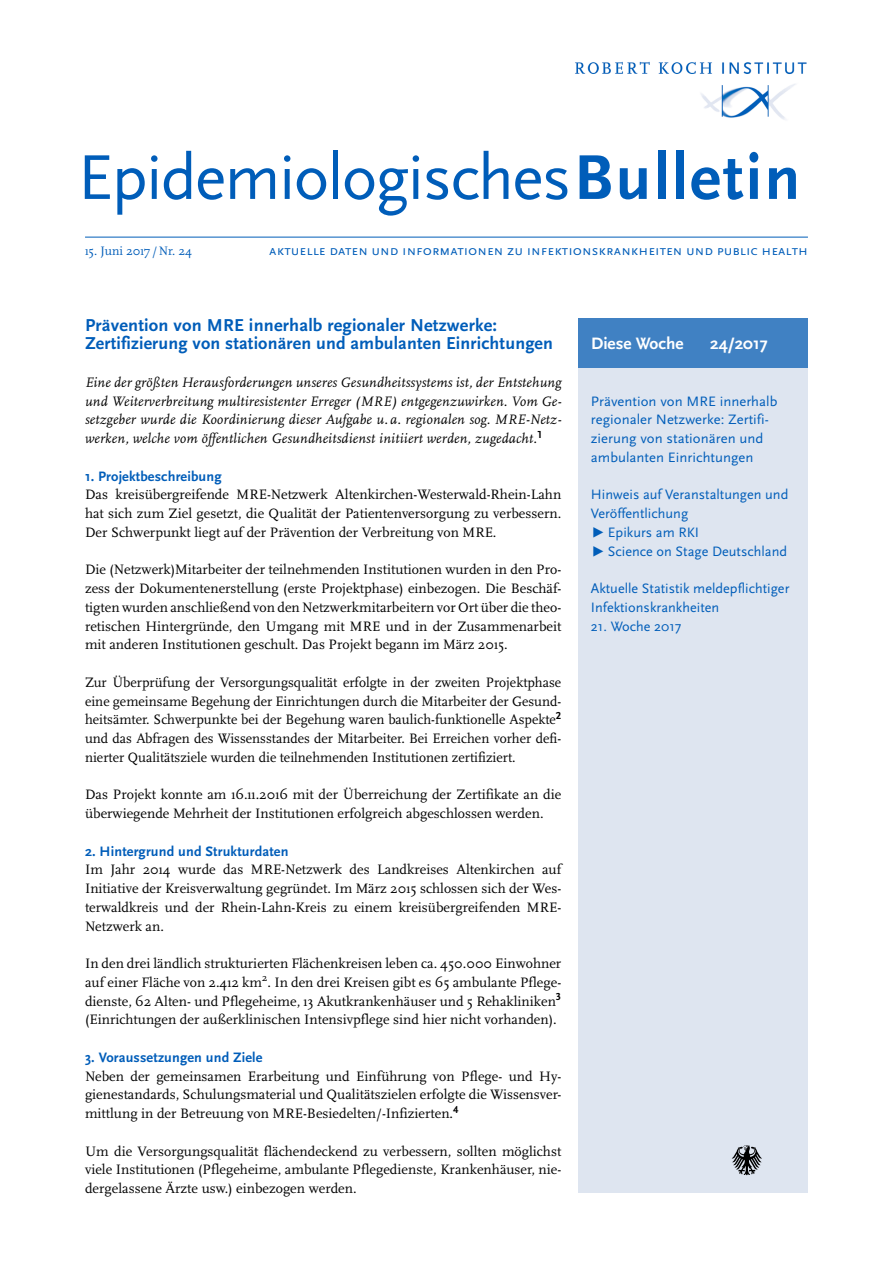
<style>
.page{position:relative;width:893px;height:1263px;background:#fff}
.page>*{position:absolute;margin:0;border:0;box-sizing:border-box;transform-origin:0 0}
.t1{font:66px "Scala Sans Pro";letter-spacing:-.02em;color:#005db9}
.t2{font:700 18px/18.8px "Scala Sans Pro";letter-spacing:.01em;color:#005db9}
.t3{font:700 17.25px "Scala Sans Pro";color:#fff}
.t4{font:14.25px/18.8px "Scala Pro";color:#000;text-align:justify}
.t5{font:14.25px/18.8px "Scala Sans Pro";color:#005db9}
.t6{font:italic 14.25px/18.8px "Scala Pro";letter-spacing:.015em;color:#000;text-align:justify}
.t7{font:700 14.25px "Scala Sans Pro";letter-spacing:.01em;color:#005db9}
.t8{font:12.75px "Scala Pro";color:#005db9}
.s1{font-weight:700}
</style>
<div class="page">
<hr style="left:85px;top:237px;width:723px;height:1px;background:#005db9">
<img style="left:575px;top:61px;width:232px;height:59px">
<div style="left:578px;top:318px;width:230px;height:875px;background:#dee5f0"></div>
<div style="left:578px;top:318px;width:230px;height:50px;background:#4081c3"></div>
<svg style="left:732px;top:1145px;width:30px;height:31px"></svg>
<h1 class="t1" style="left:78px;top:139px;width:724px">Epidemiologisches<span class="s1">Bulletin</span></h1>
<p class="t8" style="left:85px;top:243px;width:109px">15. Juni 2017 /Nr. 24</p>
<p class="t5" style="left:269px;top:241px;width:540px">aktuelle daten und informationen zu infektionskrankheiten und public health</p>
<p class="t2" style="left:85px;top:315px;width:469px">Prävention von MRE innerhalb regionaler Netzwerke:<br>Zertifizierung von stationären und ambulanten Einrichtungen</p>
<p class="t6" style="left:85px;top:373px;width:478px">Eine der größten Herausforderungen unseres Gesundheitssystems ist, der Entstehung und Weiterverbreitung multiresistenter Erreger (MRE) entgegenzuwirken. Vom Ge&shy;setzgeber wurde die Koordinierung dieser Aufgabe u. a. regionalen sog. MRE-Netz&shy;werken, welche vom öffentlichen Gesundheitsdienst initiiert werden, zugedacht.<sup>1</sup></p>
<p class="t7" style="left:85px;top:468px;width:138px">1. Projektbeschreibung</p>
<p class="t4" style="left:85px;top:485px;width:478px">Das kreisübergreifende MRE-Netzwerk Altenkirchen-Westerwald-Rhein-Lahn hat sich zum Ziel gesetzt, die Qualität der Patientenversorgung zu verbessern.<br>Der Schwerpunkt liegt auf der Prävention der Verbreitung von MRE.</p>
<p class="t4" style="left:85px;top:560px;width:478px">Die (Netzwerk)Mitarbeiter der teilnehmenden Institutionen wurden in den Pro&shy;zess der Dokumentenerstellung (erste Projektphase) einbezogen. Die Beschäf&shy;tigten wurden anschließend von den Netzwerkmitarbeitern vor Ort über die theo&shy;retischen Hintergründe, den Umgang mit MRE und in der Zusammenarbeit mit anderen Institutionen geschult. Das Projekt begann im März 2015.</p>
<p class="t4" style="left:85px;top:673px;width:478px">Zur Überprüfung der Versorgungsqualität erfolgte in der zweiten Projektphase eine gemeinsame Begehung der Einrichtungen durch die Mitarbeiter der Gesund&shy;heitsämter. Schwerpunkte bei der Begehung waren baulich-funktionelle Aspekte<sup>2 </sup>und das Abfragen des Wissensstandes der Mitarbeiter. Bei Erreichen vorher defi&shy;nierter Qualitätsziele wurden die teilnehmenden Institutionen zertifiziert.</p>
<p class="t4" style="left:85px;top:785px;width:478px">Das Projekt konnte am 16.11.2016 mit der Überreichung der Zertifikate an die überwiegende Mehrheit der Institutionen erfolgreich abgeschlossen werden.</p>
<p class="t7" style="left:85px;top:843px;width:205px">2. Hintergrund und Strukturdaten</p>
<p class="t4" style="left:85px;top:860px;width:478px">Im Jahr 2014 wurde das MRE-Netzwerk des Landkreises Altenkirchen auf Initiative der Kreisverwaltung gegründet. Im März 2015 schlossen sich der Wes&shy;terwaldkreis und der Rhein-Lahn-Kreis zu einem kreisübergreifenden MRE-Netzwerk an.</p>
<p class="t4" style="left:85px;top:954px;width:478px">In den drei ländlich strukturierten Flächenkreisen leben ca. 450.000 Einwohner auf einer Fläche von 2.412 km<sup>2</sup>. In den drei Kreisen gibt es 65 ambulante Pflege&shy;dienste, 62 Alten- und Pflegeheime, 13 Akutkrankenhäuser und 5 Rehakliniken<sup>3 </sup>(Einrichtungen der außerklinischen Intensivpflege sind hier nicht vorhanden).</p>
<p class="t7" style="left:85px;top:1049px;width:179px">3. Voraussetzungen und Ziele</p>
<p class="t4" style="left:85px;top:1066px;width:478px">Neben der gemeinsamen Erarbeitung und Einführung von Pflege- und Hy&shy;gienestandards, Schulungsmaterial und Qualitätszielen erfolgte die Wissensver&shy;mittlung in der Betreuung von MRE-Besiedelten/-Infizierten.<sup>4</sup></p>
<p class="t4" style="left:85px;top:1141px;width:478px">Um die Versorgungsqualität flächendeckend zu verbessern, sollten möglichst viele Institutionen (Pflegeheime, ambulante Pflegedienste, Krankenhäuser, nie&shy;dergelassene Ärzte usw.) einbezogen werden.</p>
<p class="t3" style="left:591px;top:334px;width:94px">Diese Woche</p>
<p class="t3" style="left:710px;top:334px;width:59px">24/2017</p>
<p class="t5" style="left:591px;top:391px;width:188px">Prävention von MRE innerhalb regionaler Netzwerke: Zertifi&shy;zierung von stationären und ambulanten Einrichtungen</p>
<p class="t5" style="left:591px;top:485px;width:199px">Hinweis auf Veranstaltungen und<br>Veröffentlichung<br>▶ Epikurs am RKI<br>▶ Science on Stage Deutschland</p>
<p class="t5" style="left:591px;top:579px;width:200px">Aktuelle Statistik meldepflichtiger<br>Infektionskrankheiten</p>
<p class="t5" style="left:591px;top:617px;width:92px">21. Woche 2017</p>
</div>
